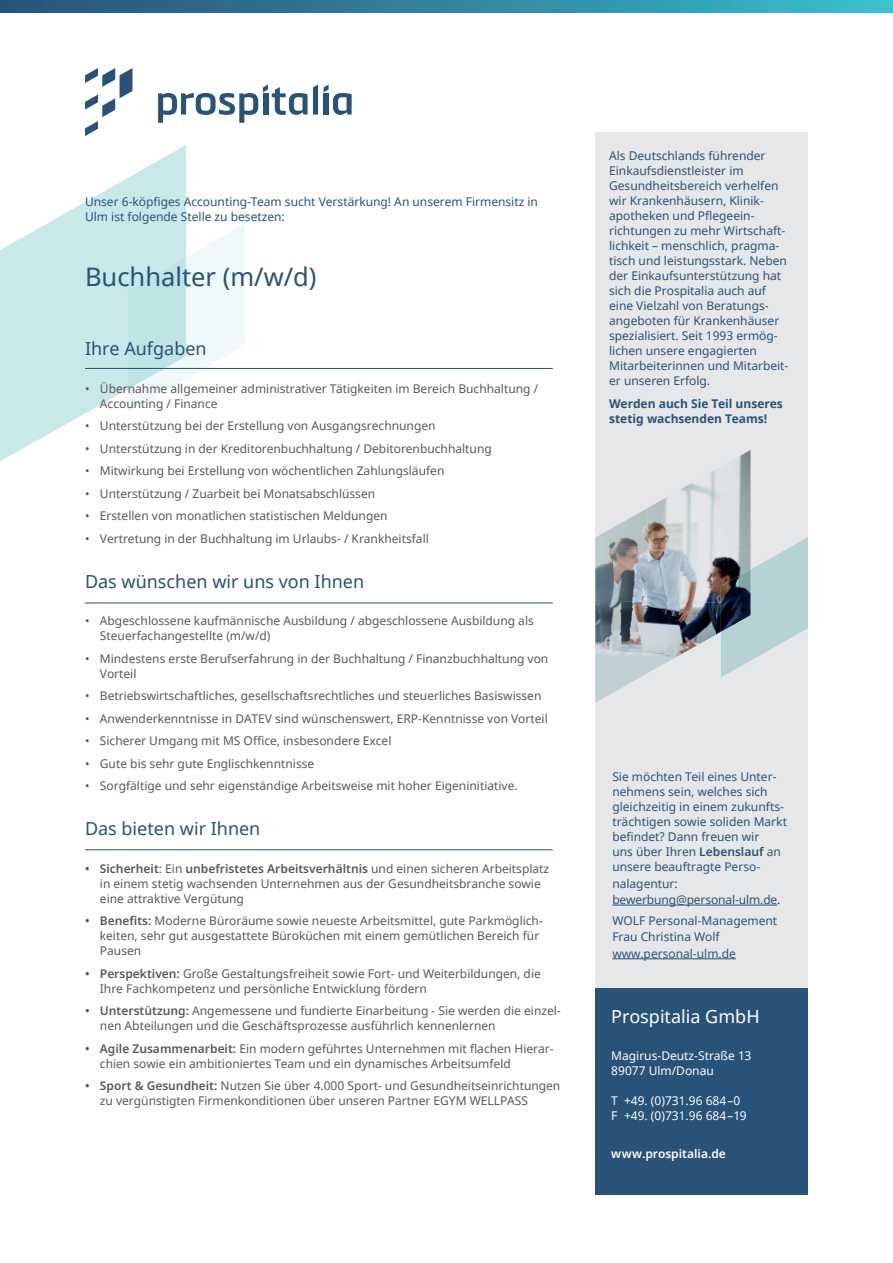
<style>
.page{position:relative;width:893px;height:1263px;background:#fff}
.page>*{position:absolute;margin:0;border:0;box-sizing:border-box;transform-origin:0 0}
.t1{font:25.5px "Noto Sans";color:#285277}
.t2{font:18px "Noto Sans";color:#285277}
.t3{font:18px "Noto Sans";color:#fff}
.t4{font:12px/15px "Noto Sans";color:#57585a}
.t5{font:12px/15px "Noto Sans";color:#285277}
.t6{font:12px/15px "Noto Sans";color:#fff}
.t7{font:700 12px/15px "Noto Sans";color:#285277}
.t8{font:600 12px "Noto Sans";color:#fff}
.s1{font-weight:600}
</style>
<div class="page">
<svg style="left:0;top:145px;width:186px;height:316px;fill:#c9e8ea"></svg>
<svg style="left:128px;top:224px;width:116px;height:187px"></svg>
<hr style="left:85px;top:368px;width:468px;height:1px;background:#285277">
<hr style="left:85px;top:603px;width:468px;height:1px;background:#285277">
<hr style="left:85px;top:849px;width:468px;height:1px;background:#285277">
<svg style="left:0;top:0;width:893px;height:13px;background:#3186a0"></svg>
<div style="left:595px;top:987px;width:213px;height:208px;background:#285277"></div>
<svg style="left:85px;top:68px;width:47px;height:68px"></svg>
<svg style="left:324px;top:85px;width:28px;height:30px"></svg>
<svg style="left:158px;top:85px;width:160px;height:38px"></svg>
<div style="left:595px;top:132px;width:213px;height:855px;background:#e6e7e9"></div>
<hr style="left:612px;top:905px;width:165px;height:1px;background:#285277">
<hr style="left:612px;top:958px;width:124px;height:1px;background:#285277">
<img style="left:662px;top:483px;width:37px;height:17px">
<img style="left:699px;top:450px;width:51px;height:50px">
<img style="left:595px;top:508px;width:52px;height:93px">
<img style="left:647px;top:500px;width:103px;height:50px">
<img style="left:646px;top:550px;width:75px;height:52px">
<img style="left:595px;top:601px;width:103px;height:52px">
<img style="left:698px;top:602px;width:23px;height:42px">
<img style="left:595px;top:652px;width:51px;height:51px">
<img style="left:645px;top:652px;width:39px;height:22px">
<svg style="left:721px;top:537px;width:87px;height:140px"></svg>
<img style="left:721px;top:569px;width:29px;height:63px">
<p class="t5" style="left:85px;top:194px;width:454px">Unser 6-köpfiges Accounting-Team sucht Verstärkung! An unserem Firmensitz in<br>Ulm ist folgende Stelle zu besetzen:</p>
<h1 class="t1" style="left:85px;top:259px;width:233px">Buchhalter (m/w/d)</h1>
<h2 class="t2" style="left:85px;top:336px;width:123px">Ihre Aufgaben</h2>
<p class="t4" style="left:100px;top:380px;width:440px;text-indent:-15px">• Übernahme allgemeiner administrativer Tätigkeiten im Bereich Buchhaltung /<br>Accounting / Finance</p>
<p class="t4" style="left:85px;top:418px;width:352px">• Unterstützung bei der Erstellung von Ausgangsrechnungen</p>
<p class="t4" style="left:85px;top:440px;width:408px">• Unterstützung in der Kreditorenbuchhaltung / Debitorenbuchhaltung</p>
<p class="t4" style="left:85px;top:463px;width:361px">• Mitwirkung bei Erstellung von wöchentlichen Zahlungsläufen</p>
<p class="t4" style="left:85px;top:485px;width:292px">• Unterstützung / Zuarbeit bei Monatsabschlüssen</p>
<p class="t4" style="left:85px;top:508px;width:304px">• Erstellen von monatlichen statistischen Meldungen</p>
<p class="t4" style="left:85px;top:530px;width:345px">• Vertretung in der Buchhaltung im Urlaubs- / Krankheitsfall</p>
<h2 class="t2" style="left:85px;top:569px;width:281px">Das wünschen wir uns von Ihnen</h2>
<p class="t4" style="left:100px;top:613px;width:435px;text-indent:-15px">• Abgeschlossene kaufmännische Ausbildung / abgeschlossene Ausbildung als<br>Steuerfachangestellte (m/w/d)</p>
<p class="t4" style="left:100px;top:650px;width:450px;text-indent:-15px">• Mindestens erste Berufserfahrung in der Buchhaltung / Finanzbuchhaltung von<br>Vorteil</p>
<p class="t4" style="left:85px;top:688px;width:458px">• Betriebswirtschaftliches, gesellschaftsrechtliches und steuerliches Basiswissen</p>
<p class="t4" style="left:85px;top:710px;width:464px">• Anwenderkenntnisse in DATEV sind wünschenswert, ERP-Kenntnisse von Vorteil</p>
<p class="t4" style="left:85px;top:733px;width:308px">• Sicherer Umgang mit MS Office, insbesondere Excel</p>
<p class="t4" style="left:85px;top:755px;width:231px">• Gute bis sehr gute Englischkenntnisse</p>
<p class="t4" style="left:85px;top:778px;width:434px">• Sorgfältige und sehr eigenständige Arbeitsweise mit hoher Eigeninitiative.</p>
<h2 class="t2" style="left:85px;top:816px;width:177px">Das bieten wir Ihnen</h2>
<p class="t4" style="left:100px;top:860px;width:451px;text-indent:-15px"><span class="s1">• Sicherheit</span>: Ein <span class="s1">unbefristetes Arbeitsverhältnis</span> und einen sicheren Arbeitsplatz in einem stetig wachsenden Unternehmen aus der Gesundheitsbranche sowie eine attraktive Vergütung</p>
<p class="t4" style="left:100px;top:913px;width:444px;text-indent:-15px"><span class="s1">• Benefits:</span> Moderne Büroräume sowie neueste Arbeitsmittel, gute Parkmöglich&shy;keiten, sehr gut ausgestattete Büroküchen mit einem gemütlichen Bereich für<br>Pausen</p>
<p class="t4" style="left:100px;top:965px;width:442px;text-indent:-15px"><span class="s1">• Perspektiven:</span> Große Gestaltungsfreiheit sowie Fort- und Weiterbildungen, die<br>Ihre Fachkompetenz und persönliche Entwicklung fördern</p>
<p class="t4" style="left:100px;top:1003px;width:462px;text-indent:-15px"><span class="s1">• Unterstützung:</span> Angemessene und fundierte Einarbeitung - Sie werden die einzel&shy;nen Abteilungen und die Geschäftsprozesse ausführlich kennenlernen</p>
<p class="t4" style="left:100px;top:1040px;width:455px;text-indent:-15px"><span class="s1">• Agile Zusammenarbeit:</span> Ein modern geführtes Unternehmen mit flachen Hierar&shy;chien sowie ein ambitioniertes Team und ein dynamisches Arbeitsumfeld</p>
<p class="t4" style="left:100px;top:1078px;width:462px;text-indent:-15px"><span class="s1">• Sport &amp; Gesundheit:</span> Nutzen Sie über 4.000 Sport- und Gesundheitseinrichtungen zu vergünstigten Firmenkonditionen über unseren Partner EGYM WELLPASS</p>
<p class="t5" style="left:609px;top:148px;width:181px">Als Deutschlands führender<br>Einkaufsdienstleister im<br>Gesundheitsbereich verhelfen wir Krankenhäusern, Klinik -<br>apo the ken und Pflegeein&shy;richtungen zu mehr Wirtschaft&shy;lichkeit – menschlich, pragma&shy;tisch und leistungsstark. Neben der Einkaufsunterstützung hat sich die Prospitalia auch auf eine Vielzahl von Beratungs&shy;angeboten für Krankenhäuser spezialisiert. Seit 1993 ermög&shy;lichen unsere engagierten<br>Mitarbeiterinnen und Mitarbeit&shy;er unseren Erfolg.</p>
<p class="t7" style="left:609px;top:395px;width:175px">Werden auch Sie Teil unseres stetig wachsenden Teams!</p>
<p class="t5" style="left:612px;top:769px;width:176px">Sie möchten Teil eines Unter&shy;nehmens sein, welches sich gleichzeitig in einem zukunfts&shy;trächtigen sowie soliden Markt befindet? Dann freuen wir<br>uns über Ihren <span class="s1">Lebenslauf</span> an unsere beauftragte Perso-</p>
<p class="t5" style="left:612px;top:875px;width:170px;line-height:16.5px">nalagentur: bewerbung@personal-ulm.de.</p>
<p class="t5" style="left:612px;top:912px;width:166px;line-height:16.5px">WOLF Personal-Management<br>Frau Christina Wolf www.personal-ulm.de</p>
<h2 class="t3" style="left:611px;top:1004px;width:150px">Prospitalia GmbH</h2>
<p class="t6" style="left:611px;top:1048px;width:142px">Magirus-Deutz-Straße 13<br>89077 Ulm/Donau</p>
<p class="t6" style="left:611px;top:1093px;width:137px">T +49. (0)731.96 684 –0<br>F +49. (0)731.96 684 –19</p>
<p class="t8" style="left:611px;top:1145px;width:116px">www.prospitalia.de</p>
</div>
